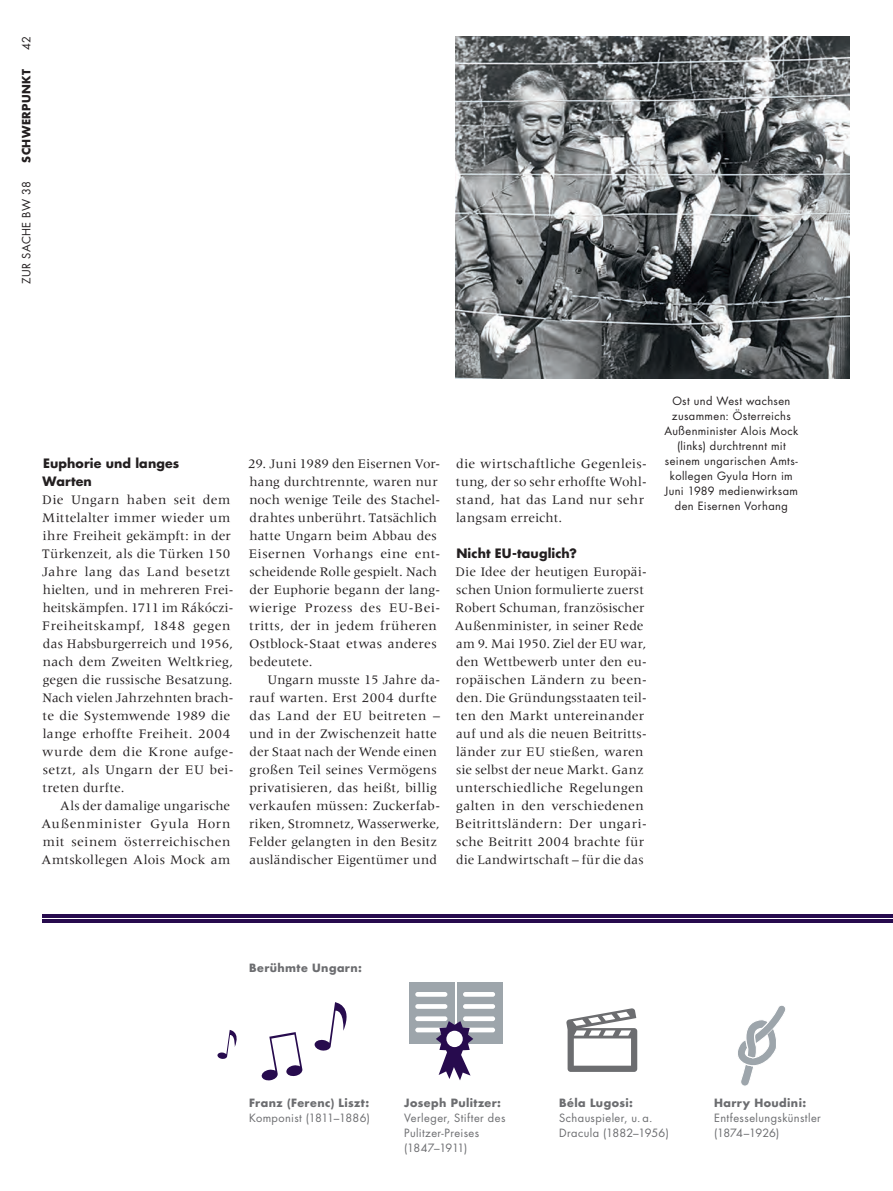
<style>
.page{position:relative;width:893px;height:1191px;background:#fff}
.page>*{position:absolute;margin:0;border:0;box-sizing:border-box;transform-origin:0 0}
.t1{font:13.5px/18px "Meridien LT Std";letter-spacing:.015em;color:#231f20}
.t2{font:700 12.6px/18px "Futura Std";letter-spacing:.005em;color:#231f20}
.t3{font:11.1px/15px "Futura Std";letter-spacing:.035em;color:#231f20;text-align:center}
.t4{font:11.1px/15px "Futura Std";letter-spacing:.035em;color:#6c6d70}
.t5{font:700 11.1px "Futura Std";letter-spacing:.035em;color:#6c6d70}
.t6{font:700 11.1px "Futura Std";letter-spacing:.04em;color:#231f20}
</style>
<div class="page">
<hr style="left:43px;top:919px;width:850px;height:4px;background:#270b4e">
<hr style="left:43px;top:914px;width:850px;height:3px;background:#270b4e">
<img style="left:456px;top:36px;width:393px;height:342px">
<div style="left:457px;top:982px;width:45px;height:62px;background:#9da5ab"></div>
<hr style="left:463px;top:992px;width:32px;height:4px;background:#fff;border-radius:2px">
<hr style="left:463px;top:1004px;width:32px;height:4px;background:#fff;border-radius:2px">
<div style="left:463px;top:1016px;width:32px;height:5px;background:#fff;border-radius:2px"></div>
<div style="left:463px;top:1027px;width:32px;height:5px;background:#fff;border-radius:2px"></div>
<div style="left:409px;top:982px;width:46px;height:62px;background:#9da5ab"></div>
<hr style="left:415px;top:992px;width:32px;height:4px;background:#fff;border-radius:2px">
<hr style="left:415px;top:1004px;width:32px;height:4px;background:#fff;border-radius:2px">
<div style="left:415px;top:1016px;width:32px;height:5px;background:#fff;border-radius:2px"></div>
<div style="left:415px;top:1027px;width:32px;height:5px;background:#fff;border-radius:2px"></div>
<svg style="left:436px;top:1021px;width:37px;height:59px"></svg>
<div style="left:446px;top:1030px;width:17px;height:17px;background:#fff;border-radius:50%"></div>
<svg style="left:261px;top:1032px;width:41px;height:49px"></svg>
<svg style="left:314px;top:1002px;width:33px;height:49px"></svg>
<svg style="left:217px;top:1030px;width:20px;height:29px"></svg>
<svg style="left:566px;top:1008px;width:71px;height:64px"></svg>
<svg style="left:738px;top:1005px;width:48px;height:81px"></svg>
<p class="t3" style="left:19px;top:50px;width:15px;rotate:-90deg">42</p>
<p class="t6" style="left:19px;top:163px;width:95px;rotate:-90deg">SCHWERPUNKT</p>
<p class="t3" style="left:19px;top:283px;width:104px;rotate:-90deg">ZUR SACHE BW 38</p>
<p class="t2" style="left:43px;top:454px;width:138px">Euphorie und langes<br>Warten</p>
<p class="t1" style="left:42px;top:491px;width:193px">Die Ungarn haben seit dem<br>Mittelalter immer wieder um ihre Freiheit gekämpft: in der<br>Türkenzeit, als die Türken 150<br>Jahre lang das Land besetzt hielten, und in mehreren Frei&shy;heitskämpfen. 1711 im Rákóczi-<br>Freiheitskampf, 1848 gegen das Habsburgerreich und 1956, nach dem Zweiten Weltkrieg, gegen die russische Besatzung.<br>Nach vielen Jahrzehnten brach&shy;te die Systemwende 1989 die lange erhoffte Freiheit. 2004 wurde dem die Krone aufge&shy;setzt, als Ungarn der EU bei&shy;treten durfte.</p>
<p class="t1" style="left:41px;top:797px;width:191px;text-align:justify;text-indent:19px">Als der damalige ungarische Außenminister Gyula Horn mit seinem österreichischen Amtskollegen Alois Mock am</p>
<p class="t1" style="left:248px;top:455px;width:194px">29. Juni 1989 den Eisernen Vor&shy;hang durchtrennte, waren nur noch wenige Teile des Stachel&shy;drahtes unberührt. Tatsächlich hatte Ungarn beim Abbau des<br>Eisernen Vorhangs eine ent&shy;scheidende Rolle gespielt. Nach der Euphorie begann der lang&shy;wierige Prozess des EU-Bei&shy;tritts, der in jedem früheren<br>Ostblock-Staat etwas anderes bedeutete.</p>
<p class="t1" style="left:249px;top:671px;width:193px;text-indent:19px">Ungarn musste 15 Jahre da&shy;rauf warten. Erst 2004 durfte das Land der EU beitreten – und in der Zwischenzeit hatte der Staat nach der Wende einen großen Teil seines Vermögens privatisieren, das heißt, billig verkaufen müssen: Zuckerfab&shy;riken, Stromnetz, Wasserwerke,<br>Felder gelangten in den Besitz ausländischer Eigentümer und</p>
<p class="t1" style="left:456px;top:455px;width:193px">die wirtschaftliche Gegenleis&shy;tung, der so sehr erhoffte Wohl&shy;stand, hat das Land nur sehr langsam erreicht.</p>
<p class="t2" style="left:456px;top:544px;width:122px">Nicht EU-tauglich?</p>
<p class="t1" style="left:455px;top:563px;width:194px">Die Idee der heutigen Europäi&shy;schen Union formulierte zuerst<br>Robert Schuman, französischer<br>Außenminister, in seiner Rede am 9. Mai 1950. Ziel der EU war, den Wettbewerb unter den eu&shy;ropäischen Ländern zu been&shy;den. Die Gründungsstaaten teil&shy;ten den Markt untereinander auf und als die neuen Beitritts&shy;länder zur EU stießen, waren sie selbst der neue Markt. Ganz unterschiedliche Regelungen galten in den verschiedenen<br>Beitrittsländern: Der ungari&shy;sche Beitritt 2004 brachte für die Landwirtschaft – für die das</p>
<p class="t3" style="left:664px;top:394px;width:136px">Ost und West wachsen zusammen: Österreichs<br>Außenminister Alois Mock (links) durchtrennt mit seinem ungarischen Amts&shy;kollegen Gyula Horn im<br>Juni 1989 medienwirksam den Eisernen Vorhang</p>
<p class="t5" style="left:249px;top:960px;width:114px">Berühmte Ungarn:</p>
<p class="t5" style="left:249px;top:1095px;width:121px">Franz (Ferenc) Liszt:</p>
<p class="t4" style="left:249px;top:1111px;width:122px">Komponist (1811–1886)</p>
<p class="t5" style="left:404px;top:1095px;width:98px">Joseph Pulitzer:</p>
<p class="t4" style="left:404px;top:1111px;width:103px">Verleger, Stifter des<br>Pulitzer-Preises (1847–1911)</p>
<p class="t5" style="left:559px;top:1095px;width:75px">Béla Lugosi:</p>
<p class="t4" style="left:559px;top:1111px;width:111px">Schauspieler, u. a.<br>Dracula (1882–1956)</p>
<p class="t5" style="left:714px;top:1095px;width:93px">Harry Houdini:</p>
<p class="t4" style="left:714px;top:1111px;width:108px">Entfesselungskünstler (1874–1926)</p>
</div>
